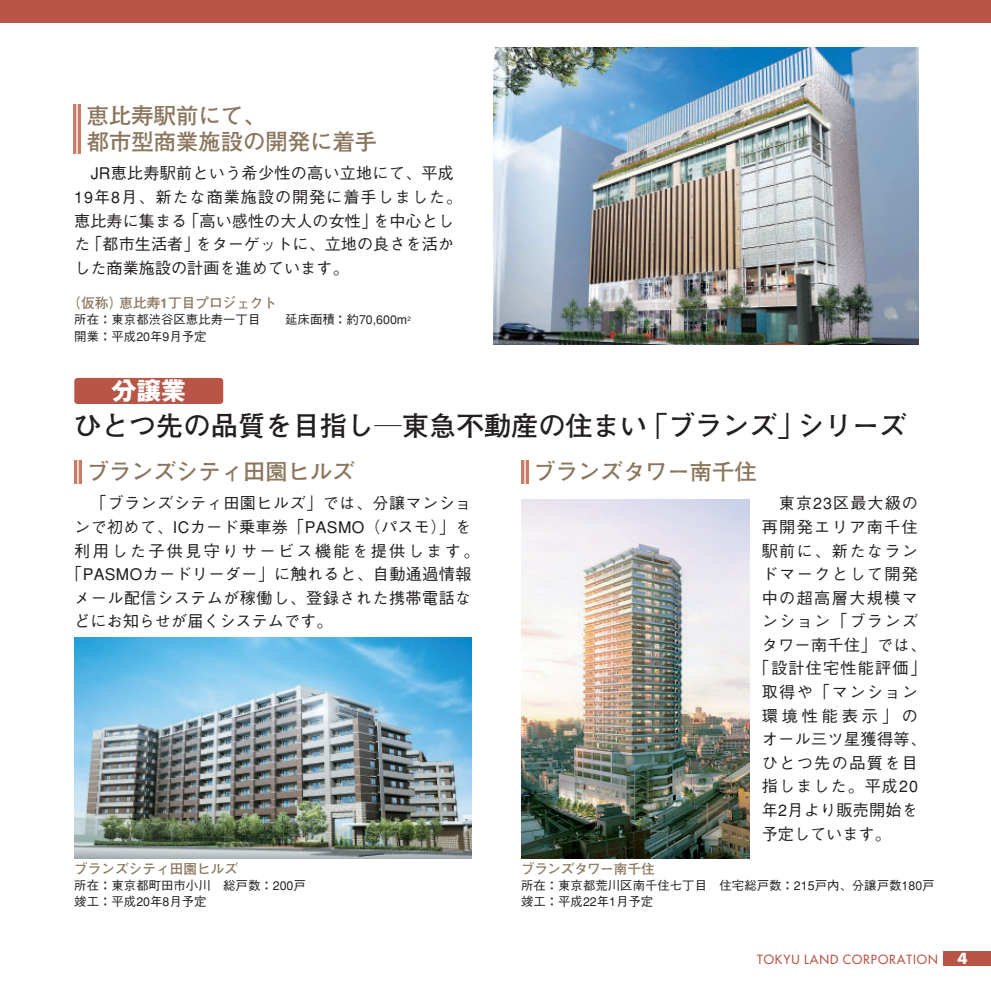
<style>
.page{position:relative;width:991px;height:991px;background:#fff}
.page>*{position:absolute;margin:0;border:0;box-sizing:border-box;transform-origin:0 0}
.t1{font:700 27.3px "Futo Go B101";color:#231f20}
.t2{font:700 24.85px "Gothic MB101";color:#fff}
.t3{font:700 22.4px/26.1px "Futo Go B101";color:#8b765d}
.t4{font:500 16.1px "Gothic BBB";letter-spacing:.025em;color:#231f20}
.t5{font:500 16.1px/23.6px "Gothic BBB";color:#231f20}
.t6{font:500 16.1px "Gothic BBB";letter-spacing:.085em;color:#231f20}
.t7{font:500 16.1px "Gothic BBB";letter-spacing:.15em;color:#231f20}
.t8{font:500 16.1px "Gothic BBB";letter-spacing:.065em;color:#231f20}
.t9{font:500 16.1px "Gothic BBB";letter-spacing:.075em;color:#231f20}
.t10{font:700 14.88px "Futura";color:#fff}
.t11{font:700 13.65px "Futo Go B101";color:#8b765d}
.t12{font:700 13.65px "Futo Go B101";letter-spacing:-.03em;color:#8b765d}
.t13{font:500 12.42px/16.1px "Gothic BBB";color:#231f20}
.t14{font:12.42px "Futura";letter-spacing:.075em;color:#b85546}
</style>
<div class="page">
<div style="left:0;top:0;width:990px;height:23px;background:#b85546"></div>
<div style="left:74px;top:378px;width:149px;height:26px;background:#b85546;border-radius:3px"></div>
<div style="left:942px;top:951px;width:48px;height:15px;background:#b85546"></div>
<img style="left:493px;top:48px;width:425px;height:296px">
<img style="left:74px;top:637px;width:397px;height:221px">
<img style="left:521px;top:499px;width:228px;height:359px">
<svg style="left:75px;top:104px;width:3px;height:49px"></svg>
<hr style="left:78px;top:104px;width:2px;height:49px;background:#cb7c67">
<hr style="left:73px;top:104px;width:2px;height:49px;background:#cb7c67">
<div style="left:74px;top:460px;width:8px;height:23px;background:#edd4ca"></div>
<hr style="left:79px;top:460px;width:3px;height:23px;background:#cb7c67">
<hr style="left:74px;top:460px;width:3px;height:23px;background:#cb7c67">
<svg style="left:523px;top:460px;width:3px;height:23px"></svg>
<hr style="left:526px;top:460px;width:2px;height:23px;background:#cb7c67">
<hr style="left:521px;top:460px;width:2px;height:23px;background:#cb7c67">
<h3 class="t3" style="left:87px;top:105px;width:292px">恵比寿駅前にて、<br>都市型商業施設の開発に着手</h3>
<p class="t5" style="left:74px;top:164px;width:389px;text-indent:16px">JR恵比寿駅前という希少性の高い立地にて、平成<br>19年8月、新たな商業施設の開発に着手しました。恵比寿に集まる「高い感性の大人の女性」を中心とした「都市生活者」をターゲットに、立地の良さを活かした商業施設の計画を進めています。</p>
<p class="t11" style="left:67px;top:298px;width:211px">（仮称）恵比寿1丁目プロジェクト</p>
<p class="t13" style="left:74px;top:313px;width:338px">所在：東京都渋谷区恵比寿一丁目　　延床面積：約70,600m<sup>2</sup>開業：平成20年9月予定</p>
<h2 class="t2" style="left:111px;top:381px;width:76px">分譲業</h2>
<h1 class="t1" style="left:74px;top:415px;width:834px">ひとつ先の品質を目指し｜東急不動産の住まい「ブランズ」シリーズ</h1>
<h3 class="t3" style="left:87px;top:461px;width:269px">ブランズシティ田園ヒルズ</h3>
<p class="t4" style="left:91px;top:497px;width:382px">「ブランズシティ田園ヒルズ」では、分譲マンショ</p>
<p class="t4" style="left:74px;top:521px;width:398px">ンで初めて、ICカード乗車券「PASMO（パスモ）」を</p>
<p class="t7" style="left:74px;top:544px;width:406px">利用した子供見守りサービス機能を提供します。</p>
<p class="t4" style="left:66px;top:568px;width:406px">「PASMOカードリーダー」に触れると、自動通過情報</p>
<p class="t4" style="left:74px;top:591px;width:398px">メール配信システムが稼働し、登録された携帯電話な</p>
<p class="t5" style="left:74px;top:611px;width:259px">どにお知らせが届くシステムです。</p>
<p class="t11" style="left:74px;top:863px;width:165px">ブランズシティ田園ヒルズ</p>
<p class="t13" style="left:74px;top:879px;width:245px">所在：東京都町田市小川　総戸数：200戸　竣工：平成20年8月予定</p>
<h3 class="t3" style="left:533px;top:461px;width:225px">ブランズタワー南千住</h3>
<p class="t8" style="left:778px;top:497px;width:141px">東京23区最大級の</p>
<p class="t6" style="left:761px;top:521px;width:158px">再開発エリア南千住</p>
<p class="t6" style="left:761px;top:544px;width:158px">駅前に、新たなラン</p>
<p class="t6" style="left:761px;top:568px;width:158px">ドマークとして開発</p>
<p class="t6" style="left:761px;top:591px;width:158px">中の超高層大規模マ</p>
<p class="t6" style="left:761px;top:615px;width:158px">ンション「ブランズ</p>
<p class="t4" style="left:761px;top:638px;width:166px">タワー南千住」では、</p>
<p class="t9" style="left:753px;top:662px;width:174px">「設計住宅性能評価」</p>
<p class="t6" style="left:761px;top:686px;width:158px">取得や「マンション</p>
<p class="t4" style="left:761px;top:709px;width:158px">環境性能表示」の</p>
<p class="t4" style="left:761px;top:733px;width:166px">オール三ツ星獲得等、</p>
<p class="t6" style="left:761px;top:756px;width:158px">ひとつ先の品質を目</p>
<p class="t8" style="left:761px;top:780px;width:158px">指しました。平成20</p>
<p class="t4" style="left:761px;top:803px;width:158px">年2月より販売開始を</p>
<p class="t5" style="left:761px;top:823px;width:130px">予定しています。</p>
<p class="t12" style="left:521px;top:863px;width:135px">ブランズタワー南千住</p>
<p class="t13" style="left:521px;top:879px;width:415px">所在：東京都荒川区南千住七丁目　住宅総戸数：215戸内、分譲戸数180戸竣工：平成22年1月予定</p>
<p class="t14" style="left:757px;top:952px;width:182px">TOKYU LAND CORPORATION</p>
<p class="t10" style="left:957px;top:951px;width:12px">4</p>
</div>
